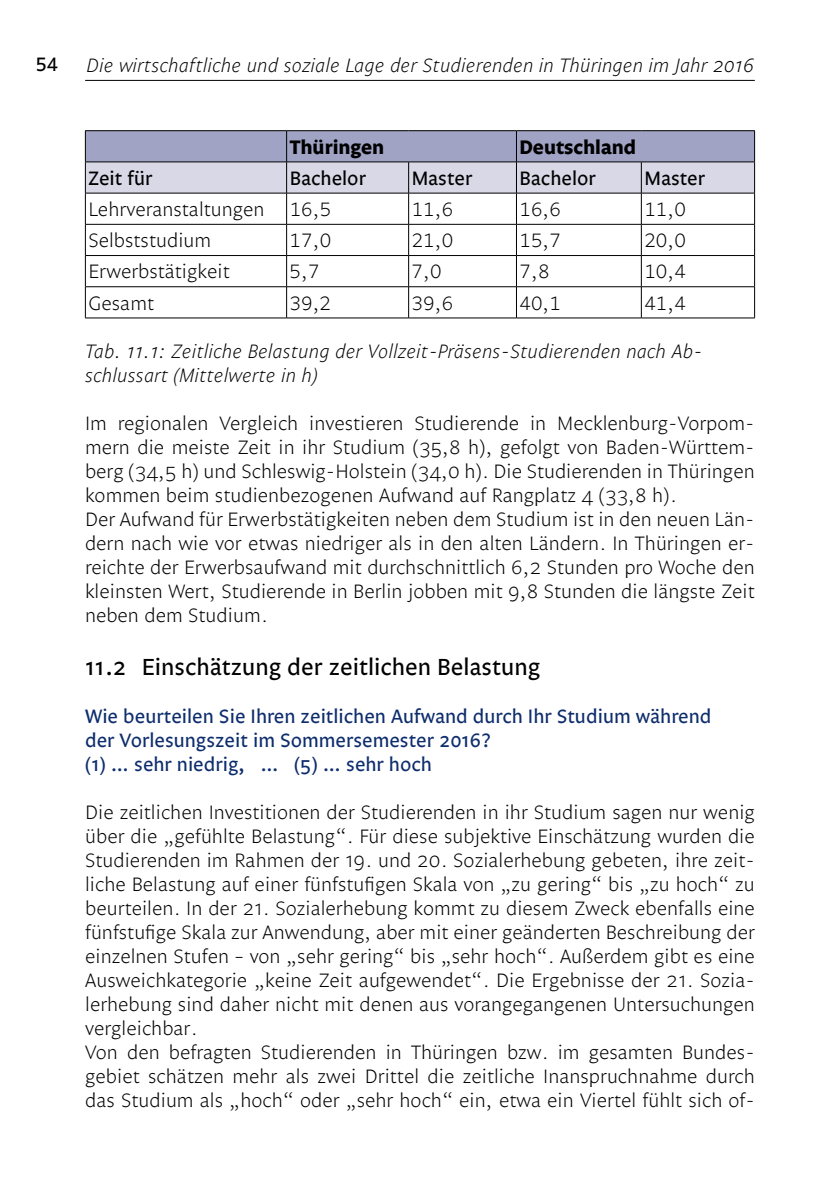
<style>
.page{position:relative;width:840px;height:1191px;background:#fff}
.page>*{position:absolute;margin:0;border:0;box-sizing:border-box;transform-origin:0 0}
.t1{font:24px "Legato";color:#000}
.t2{font:300 20px/24px "Legato";color:#000}
.t3{font:italic 300 20px/24px "Legato";color:#000}
.t4{font:20px/24px "Legato";color:#0e2d6d}
.t5{font:300 20px "Legato TF";color:#000}
.t6{font:20px "Legato TF";color:#000}
.t7{font:700 20px "Legato TF";color:#000}
</style>
<div class="page">
<hr style="left:85px;top:80px;width:669px;height:1px;background:#000">
<svg style="left:86px;top:131px;width:667px;height:62px;background:#b7b9d0"></svg>
<hr style="left:85px;top:130px;width:201px;height:1px;background:#000">
<hr style="left:85px;top:131px;width:1px;height:31px;background:#000">
<hr style="left:286px;top:130px;width:122px;height:1px;background:#000">
<hr style="left:286px;top:131px;width:1px;height:31px;background:#000">
<hr style="left:408px;top:130px;width:108px;height:1px;background:#000">
<hr style="left:516px;top:130px;width:125px;height:1px;background:#000">
<hr style="left:516px;top:131px;width:1px;height:31px;background:#000">
<hr style="left:641px;top:130px;width:113px;height:1px;background:#000">
<hr style="left:753px;top:131px;width:1px;height:31px;background:#000">
<hr style="left:85px;top:162px;width:201px;height:1px;background:#000">
<hr style="left:85px;top:162px;width:1px;height:31px;background:#000">
<hr style="left:286px;top:162px;width:122px;height:1px;background:#000">
<hr style="left:286px;top:162px;width:1px;height:31px;background:#000">
<hr style="left:408px;top:162px;width:108px;height:1px;background:#000">
<hr style="left:408px;top:162px;width:1px;height:31px;background:#000">
<hr style="left:516px;top:162px;width:125px;height:1px;background:#000">
<hr style="left:516px;top:162px;width:1px;height:31px;background:#000">
<hr style="left:641px;top:162px;width:113px;height:1px;background:#000">
<hr style="left:640px;top:162px;width:1px;height:31px;background:#000">
<hr style="left:753px;top:162px;width:1px;height:31px;background:#000">
<hr style="left:85px;top:193px;width:201px;height:1px;background:#000">
<hr style="left:85px;top:193px;width:1px;height:31px;background:#000">
<hr style="left:286px;top:193px;width:122px;height:1px;background:#000">
<hr style="left:286px;top:193px;width:1px;height:31px;background:#000">
<hr style="left:408px;top:193px;width:108px;height:1px;background:#000">
<hr style="left:408px;top:193px;width:1px;height:31px;background:#000">
<hr style="left:516px;top:193px;width:125px;height:1px;background:#000">
<hr style="left:516px;top:193px;width:1px;height:31px;background:#000">
<hr style="left:641px;top:193px;width:113px;height:1px;background:#000">
<hr style="left:640px;top:193px;width:1px;height:31px;background:#000">
<hr style="left:753px;top:193px;width:1px;height:31px;background:#000">
<hr style="left:85px;top:224px;width:201px;height:1px;background:#000">
<hr style="left:85px;top:224px;width:1px;height:31px;background:#000">
<hr style="left:286px;top:224px;width:122px;height:1px;background:#000">
<hr style="left:286px;top:224px;width:1px;height:31px;background:#000">
<hr style="left:408px;top:224px;width:108px;height:1px;background:#000">
<hr style="left:408px;top:224px;width:1px;height:31px;background:#000">
<hr style="left:516px;top:224px;width:125px;height:1px;background:#000">
<hr style="left:516px;top:224px;width:1px;height:31px;background:#000">
<hr style="left:641px;top:224px;width:113px;height:1px;background:#000">
<hr style="left:640px;top:224px;width:1px;height:31px;background:#000">
<hr style="left:753px;top:224px;width:1px;height:31px;background:#000">
<hr style="left:85px;top:255px;width:201px;height:1px;background:#000">
<hr style="left:85px;top:256px;width:1px;height:30px;background:#000">
<hr style="left:286px;top:255px;width:122px;height:1px;background:#000">
<hr style="left:286px;top:256px;width:1px;height:30px;background:#000">
<hr style="left:408px;top:255px;width:108px;height:1px;background:#000">
<hr style="left:408px;top:256px;width:1px;height:30px;background:#000">
<hr style="left:516px;top:255px;width:125px;height:1px;background:#000">
<hr style="left:516px;top:256px;width:1px;height:30px;background:#000">
<hr style="left:641px;top:255px;width:113px;height:1px;background:#000">
<hr style="left:640px;top:256px;width:1px;height:30px;background:#000">
<hr style="left:753px;top:256px;width:1px;height:30px;background:#000">
<hr style="left:85px;top:286px;width:201px;height:1px;background:#000">
<hr style="left:85px;top:287px;width:1px;height:31px;background:#000">
<hr style="left:286px;top:286px;width:122px;height:1px;background:#000">
<hr style="left:286px;top:287px;width:1px;height:31px;background:#000">
<hr style="left:408px;top:286px;width:108px;height:1px;background:#000">
<hr style="left:408px;top:287px;width:1px;height:31px;background:#000">
<hr style="left:516px;top:286px;width:125px;height:1px;background:#000">
<hr style="left:516px;top:287px;width:1px;height:31px;background:#000">
<hr style="left:641px;top:286px;width:113px;height:1px;background:#000">
<hr style="left:640px;top:287px;width:1px;height:31px;background:#000">
<hr style="left:753px;top:287px;width:1px;height:31px;background:#000">
<hr style="left:85px;top:318px;width:201px;height:1px;background:#000">
<hr style="left:286px;top:318px;width:122px;height:1px;background:#000">
<hr style="left:408px;top:318px;width:108px;height:1px;background:#000">
<hr style="left:516px;top:318px;width:125px;height:1px;background:#000">
<hr style="left:641px;top:318px;width:113px;height:1px;background:#000">
<p class="t6" style="left:36px;top:53px;width:24px">54</p>
<p class="t3" style="left:86px;top:54px;width:668px">Die wirtschaftliche und soziale Lage der Studierenden in Thüringen im Jahr 2016</p>
<p class="t7" style="left:289px;top:135px;width:96px">Thüringen</p>
<p class="t7" style="left:519px;top:135px;width:118px">Deutschland</p>
<p class="t6" style="left:88px;top:166px;width:65px">Zeit für</p>
<p class="t6" style="left:289px;top:166px;width:78px">Bachelor</p>
<p class="t6" style="left:411px;top:166px;width:62px">Master</p>
<p class="t6" style="left:519px;top:166px;width:78px">Bachelor</p>
<p class="t6" style="left:644px;top:166px;width:62px">Master</p>
<p class="t5" style="left:88px;top:198px;width:177px">Lehrveranstaltungen</p>
<p class="t5" style="left:289px;top:198px;width:43px">16,5</p>
<p class="t5" style="left:411px;top:198px;width:43px">11,6</p>
<p class="t5" style="left:519px;top:198px;width:43px">16,6</p>
<p class="t5" style="left:644px;top:198px;width:43px">11,0</p>
<p class="t5" style="left:88px;top:229px;width:124px">Selbststudium</p>
<p class="t5" style="left:289px;top:229px;width:43px">17,0</p>
<p class="t5" style="left:411px;top:229px;width:43px">21,0</p>
<p class="t5" style="left:519px;top:229px;width:43px">15,7</p>
<p class="t5" style="left:644px;top:229px;width:43px">20,0</p>
<p class="t5" style="left:88px;top:260px;width:143px">Erwerbstätigkeit</p>
<p class="t5" style="left:289px;top:260px;width:32px">5,7</p>
<p class="t5" style="left:411px;top:260px;width:31px">7,0</p>
<p class="t5" style="left:519px;top:260px;width:31px">7,8</p>
<p class="t5" style="left:644px;top:260px;width:43px">10,4</p>
<p class="t5" style="left:88px;top:291px;width:67px">Gesamt</p>
<p class="t5" style="left:289px;top:291px;width:43px">39,2</p>
<p class="t5" style="left:411px;top:291px;width:43px">39,6</p>
<p class="t5" style="left:519px;top:291px;width:43px">40,1</p>
<p class="t5" style="left:644px;top:291px;width:43px">41,4</p>
<p class="t3" style="left:85px;top:340px;width:618px">Tab. 11.1: Zeitliche Belastung der Vollzeit-Präsens-Studierenden nach Ab&shy;schlussart (Mittelwerte in h)</p>
<p class="t2" style="left:85px;top:412px;width:671px">Im regionalen Vergleich investieren Studierende in Mecklenburg-Vorpom&shy;mern die meiste Zeit in ihr Studium (35,8 h), gefolgt von Baden-Württem&shy;berg (34,5 h) und Schleswig-Holstein (34,0 h). Die Studierenden in Thüringen kommen beim studienbezogenen Aufwand auf Rangplatz 4 (33,8 h).<br>Der Aufwand für Erwerbstätigkeiten neben dem Studium ist in den neuen Län&shy;dern nach wie vor etwas niedriger als in den alten Ländern. In Thüringen er&shy;reichte der Erwerbsaufwand mit durchschnittlich 6,2 Stunden pro Woche den kleinsten Wert, Studierende in Berlin jobben mit 9,8 Stunden die längste Zeit neben dem Studium.</p>
<p class="t1" style="left:85px;top:653px;width:456px">11.2 Einschätzung der zeitlichen Belastung</p>
<p class="t4" style="left:85px;top:705px;width:627px">Wie beurteilen Sie Ihren zeitlichen Aufwand durch Ihr Studium während der Vorlesungszeit im Sommersemester 2016?<br>(1) … sehr niedrig, … (5) … sehr hoch</p>
<p class="t2" style="left:85px;top:801px;width:671px">Die zeitlichen Investitionen der Studierenden in ihr Studium sagen nur wenig über die „gefühlte Belastung“. Für diese subjektive Einschätzung wurden die Studierenden im Rahmen der 19. und 20. Sozialerhebung gebeten, ihre zeit&shy;liche Belastung auf einer fünfstufigen Skala von „zu gering“ bis „zu hoch“ zu beurteilen. In der 21. Sozialerhebung kommt zu diesem Zweck ebenfalls eine fünfstufige Skala zur Anwendung, aber mit einer geänderten Beschreibung der einzelnen Stufen – von „sehr gering“ bis „sehr hoch“. Außerdem gibt es eine Ausweichkategorie „keine Zeit aufgewendet“. Die Ergebnisse der 21. Sozia&shy;lerhebung sind daher nicht mit denen aus vorangegangenen Untersuchungen vergleichbar.<br>Von den befragten Studierenden in Thüringen bzw. im gesamten Bundes&shy;gebiet schätzen mehr als zwei Drittel die zeitliche Inanspruchnahme durch das Studium als „hoch“ oder „sehr hoch“ ein, etwa ein Viertel fühlt sich of-</p>
</div>
